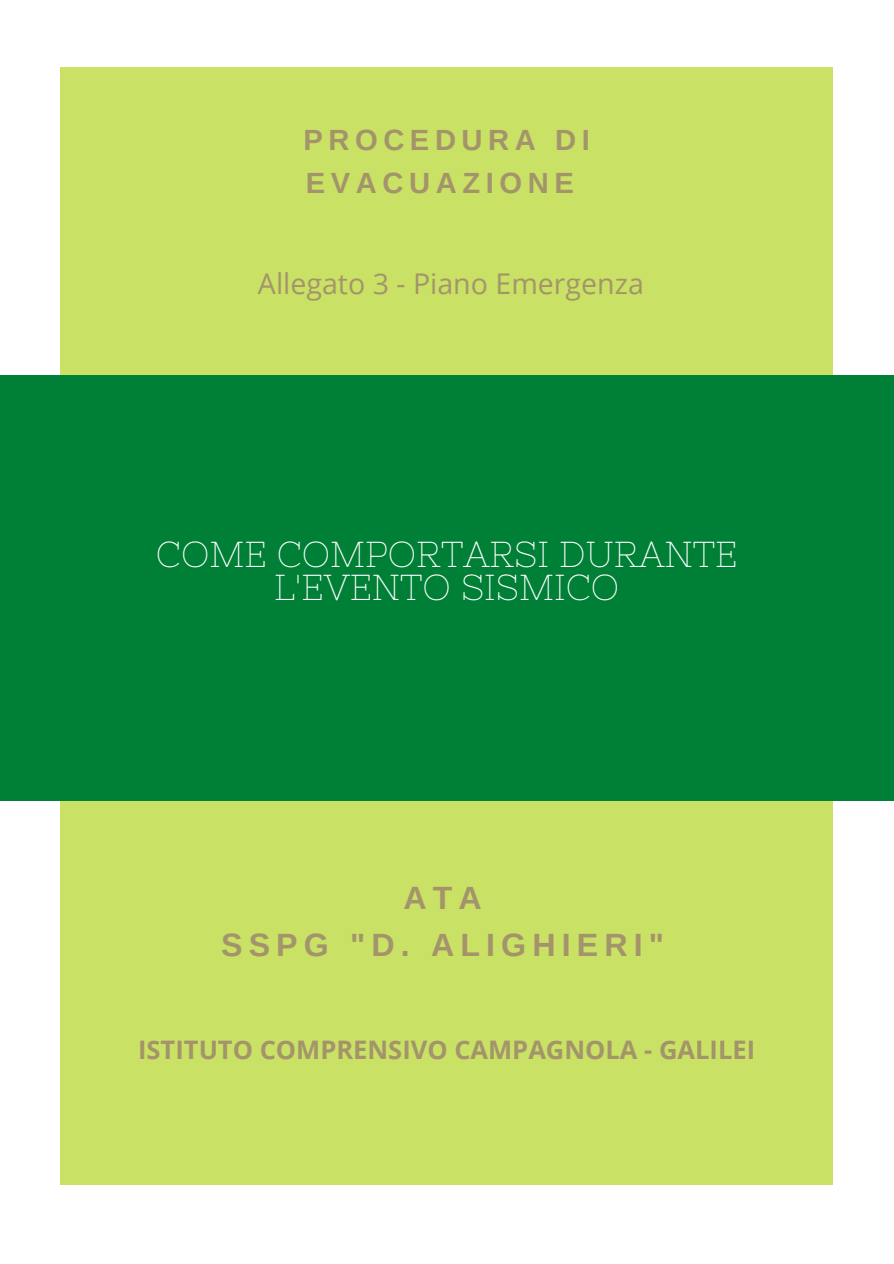
<style>
.page{position:relative;width:894px;height:1264px;background:#fff}
.page>*{position:absolute;margin:0;border:0;box-sizing:border-box;transform-origin:0 0}
.t1{font:36px/32.7px "Nixie One";color:#fff;text-align:center}
.t2{font:700 32.25px "Arimo";letter-spacing:.19em;color:#a4946b}
.t3{font:700 29.25px/42.8px "Arimo";letter-spacing:.19em;color:#a4946b}
.t4{font:28.5px "Open Sans";color:#a4946b}
.t5{font:700 25.5px "Open Sans";color:#a4946b}
</style>
<div class="page">
<div style="left:61px;top:67px;width:771px;height:1117px;background:#c9e265"></div>
<div style="left:0;top:375px;width:893px;height:425px;background:#008037"></div>
<p class="t3" style="left:303px;top:118px;width:288px">PROCEDURA DI<br>EVACUAZIONE</p>
<p class="t4" style="left:258px;top:264px;width:387px">Allegato 3 - Piano Emergenza</p>
<p class="t1" style="left:156px;top:538px;width:582px">COME COMPORTARSI DURANTE<br>L'EVENTO SISMICO</p>
<p class="t2" style="left:403px;top:879px;width:80px">ATA</p>
<p class="t2" style="left:221px;top:926px;width:444px">SSPG "D. ALIGHIERI"</p>
<p class="t5" style="left:138px;top:1031px;width:618px">ISTITUTO COMPRENSIVO CAMPAGNOLA - GALILEI</p>
</div>
